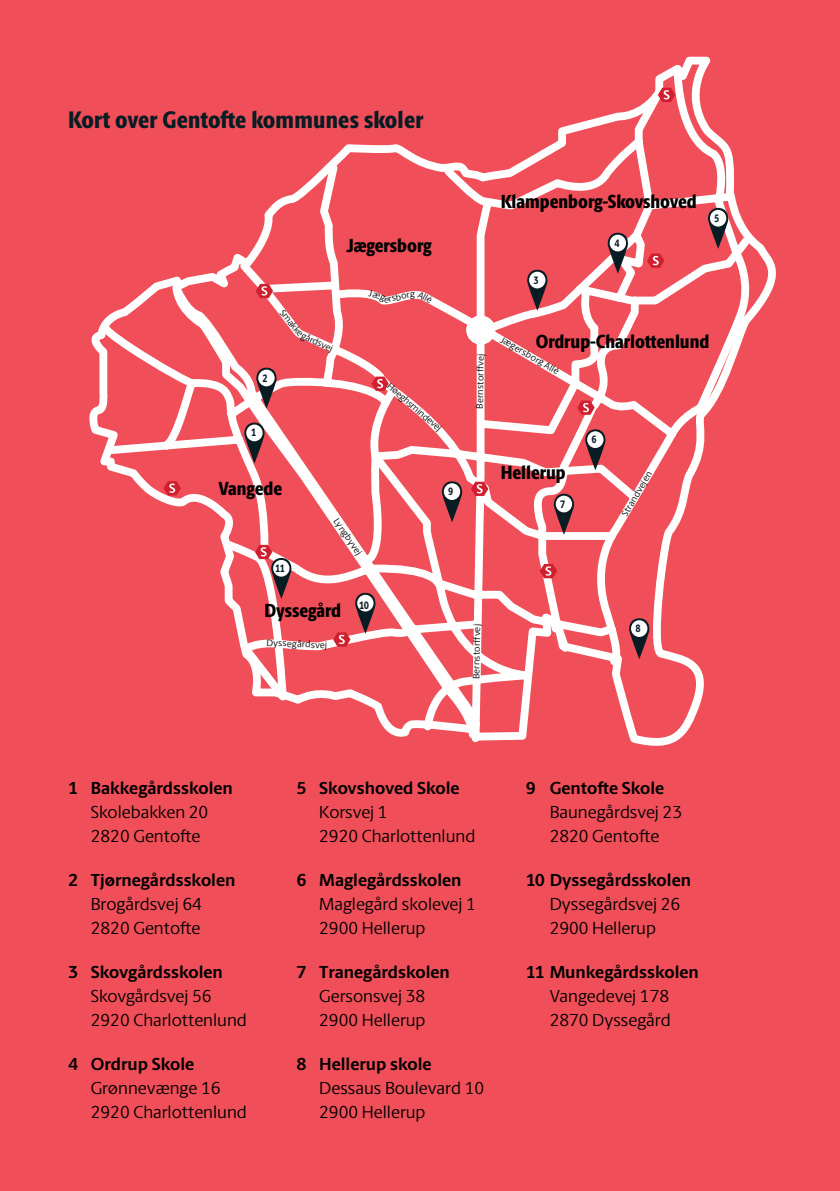
<style>
.page{position:relative;width:840px;height:1191px;background:#fff}
.page>*{position:absolute;margin:0;border:0;box-sizing:border-box;transform-origin:0 0}
.id620{font:800 24px "Berlingske Sans Cn";letter-spacing:.01em;color:#081c24}
.t1{font:800 19px "Berlingske Sans Cn";color:#000}
.t2{font:17.4px "Berlingske Sans";color:#000}
.id553{font:700 17.4px "Berlingske Sans";color:#000}
.t3{font:800 10.8px "Berlingske Sans";color:#081c24;scale:.8 1}
.t4{font:9.4px "Berlingske Sans";color:#000}
</style>
<div class="page">
<div style="left:0;top:0;width:839px;height:1191px;background:#f04e58"></div>
<svg style="left:89px;top:56px;width:687px;height:690px"></svg>
<div style="left:471px;top:320px;width:19px;height:20px;background:#fff;border-radius:50%"></div>
<div style="left:466px;top:316px;width:29px;height:28px;border:9px solid #fff;border-radius:50%"></div>
<svg style="left:371px;top:376px;width:17px;height:15px"></svg>
<svg style="left:255px;top:284px;width:18px;height:14px"></svg>
<svg style="left:163px;top:481px;width:18px;height:14px"></svg>
<svg style="left:470px;top:482px;width:18px;height:14px"></svg>
<svg style="left:577px;top:400px;width:17px;height:15px"></svg>
<svg style="left:646px;top:253px;width:18px;height:15px"></svg>
<svg style="left:539px;top:564px;width:18px;height:14px"></svg>
<svg style="left:657px;top:88px;width:17px;height:14px"></svg>
<svg style="left:255px;top:545px;width:36px;height:54px"></svg>
<div style="left:273px;top:560px;width:16px;height:16px;background:#fff;border-radius:50%"></div>
<svg style="left:628px;top:618px;width:21px;height:41px"></svg>
<div style="left:630px;top:620px;width:17px;height:17px;background:#fff;border-radius:50%"></div>
<svg style="left:255px;top:368px;width:22px;height:40px"></svg>
<div style="left:258px;top:369px;width:16px;height:17px;background:#fff;border-radius:50%"></div>
<svg style="left:526px;top:270px;width:21px;height:41px"></svg>
<div style="left:529px;top:272px;width:16px;height:16px;background:#fff;border-radius:50%"></div>
<svg style="left:584px;top:429px;width:21px;height:41px"></svg>
<div style="left:586px;top:431px;width:17px;height:17px;background:#fff;border-radius:50%"></div>
<svg style="left:553px;top:494px;width:21px;height:40px"></svg>
<div style="left:555px;top:496px;width:16px;height:16px;background:#fff;border-radius:50%"></div>
<svg style="left:333px;top:593px;width:42px;height:53px"></svg>
<div style="left:357px;top:595px;width:16px;height:16px;background:#fff;border-radius:50%"></div>
<svg style="left:707px;top:208px;width:21px;height:41px"></svg>
<div style="left:709px;top:210px;width:17px;height:17px;background:#fff;border-radius:50%"></div>
<svg style="left:606px;top:233px;width:22px;height:41px"></svg>
<div style="left:609px;top:235px;width:16px;height:16px;background:#fff;border-radius:50%"></div>
<svg style="left:243px;top:422px;width:22px;height:41px"></svg>
<div style="left:246px;top:424px;width:16px;height:17px;background:#fff;border-radius:50%"></div>
<svg style="left:441px;top:481px;width:21px;height:41px"></svg>
<div style="left:443px;top:483px;width:17px;height:17px;background:#fff;border-radius:50%"></div>
<svg style="left:368px;top:290px;width:21px;height:13px"></svg>
<svg style="left:410px;top:292px;width:4px;height:7px"></svg>
<h2 class="id620" style="left:68px;top:102px;width:356px">Kort over Gentofte kommunes skoler</h2>
<p class="t1" style="left:346px;top:231px;width:87px">Jægersborg</p>
<p class="t3" style="left:262px;top:370px;width:8px">2</p>
<p class="t4" style="left:286px;top:306px;width:33px;rotate:51deg">Smakke</p>
<p class="t4" style="left:304px;top:329px;width:35px;rotate:24deg">gårdsvej</p>
<p class="t3" style="left:251px;top:425px;width:8px">1</p>
<p class="t1" style="left:218px;top:474px;width:65px">Vangede</p>
<p class="t3" style="left:275px;top:560px;width:14px">11</p>
<p class="t4" style="left:341px;top:515px;width:44px;rotate:55deg">Lyngbyvej</p>
<p class="t1" style="left:264px;top:596px;width:78px">Dyssegård</p>
<p class="t4" style="left:267px;top:635px;width:62px;rotate:3deg">Dyssegårdsvej</p>
<p class="t3" style="left:359px;top:597px;width:14px">10</p>
<p class="t4" style="left:387px;top:293px;width:23px;rotate:-13deg">rsbor</p>
<p class="t4" style="left:421px;top:288px;width:16px;rotate:28deg">Allé</p>
<p class="t4" style="left:393px;top:379px;width:70px;rotate:41deg">Høeghsmindevej</p>
<p class="t3" style="left:448px;top:483px;width:8px">9</p>
<p class="t1" style="left:500px;top:187px;width:197px">Klampenborg-Skovshoved</p>
<p class="t3" style="left:533px;top:272px;width:8px">3</p>
<p class="t3" style="left:614px;top:235px;width:8px">4</p>
<p class="t3" style="left:714px;top:210px;width:8px">5</p>
<p class="t4" style="left:473px;top:409px;width:57px;rotate:-89deg">Bernstorff vej</p>
<p class="t1" style="left:535px;top:327px;width:175px">Ordrup-Charlottenlund</p>
<p class="t4" style="left:504px;top:333px;width:68px;rotate:30deg">Jægersborg Allé</p>
<p class="t1" style="left:500px;top:458px;width:66px">Hellerup</p>
<p class="t3" style="left:560px;top:496px;width:8px">7</p>
<p class="t3" style="left:591px;top:431px;width:8px">6</p>
<p class="t4" style="left:618px;top:511px;width:52px;rotate:-59deg">Strandvejen</p>
<p class="t4" style="left:469px;top:679px;width:57px;rotate:-89deg">Bernstorff vej</p>
<p class="t3" style="left:635px;top:620px;width:8px">8</p>
<h3 class="id553" style="left:68px;top:775px;width:166px">1 Bakkegårdsskolen</h3>
<p class="t2" style="left:91px;top:800px;width:119px">Skolebakken 20</p>
<p class="t2" style="left:91px;top:824px;width:111px">2820 Gentofte</p>
<h3 class="id553" style="left:68px;top:867px;width:169px">2 Tjørnegårdsskolen</h3>
<p class="t2" style="left:91px;top:892px;width:113px">Brogårdsvej 64</p>
<p class="t2" style="left:91px;top:916px;width:111px">2820 Gentofte</p>
<h3 class="id553" style="left:68px;top:959px;width:156px">3 Skovgårdsskolen</h3>
<p class="t2" style="left:91px;top:984px;width:122px">Skovgårdsvej 56</p>
<p class="t2" style="left:91px;top:1008px;width:157px">2920 Charlottenlund</p>
<h3 class="id553" style="left:68px;top:1051px;width:128px">4 Ordrup Skole</h3>
<p class="t2" style="left:91px;top:1076px;width:131px">Grønnevænge 16</p>
<p class="t2" style="left:91px;top:1100px;width:157px">2920 Charlottenlund</p>
<h3 class="id553" style="left:296px;top:775px;width:164px">5 Skovshoved Skole</h3>
<p class="t2" style="left:319px;top:800px;width:70px">Korsvej 1</p>
<p class="t2" style="left:319px;top:824px;width:157px">2920 Charlottenlund</p>
<h3 class="id553" style="left:296px;top:867px;width:166px">6 Maglegårdsskolen</h3>
<p class="t2" style="left:319px;top:892px;width:158px">Maglegård skolevej 1</p>
<p class="t2" style="left:319px;top:916px;width:108px">2900 Hellerup</p>
<h3 class="id553" style="left:296px;top:959px;width:155px">7 Tranegårdskolen</h3>
<p class="t2" style="left:319px;top:984px;width:107px">Gersonsvej 38</p>
<p class="t2" style="left:319px;top:1008px;width:108px">2900 Hellerup</p>
<h3 class="id553" style="left:296px;top:1051px;width:136px">8 Hellerup skole</h3>
<p class="t2" style="left:319px;top:1076px;width:166px">Dessaus Boulevard 10</p>
<p class="t2" style="left:319px;top:1100px;width:108px">2900 Hellerup</p>
<h3 class="id553" style="left:525px;top:775px;width:140px">9 Gentofte Skole</h3>
<p class="t2" style="left:549px;top:800px;width:134px">Baunegårdsvej 23</p>
<p class="t2" style="left:549px;top:824px;width:111px">2820 Gentofte</p>
<h3 class="id553" style="left:525px;top:867px;width:167px">10 Dyssegårdsskolen</h3>
<p class="t2" style="left:549px;top:892px;width:132px">Dyssegårdsvej 26</p>
<p class="t2" style="left:549px;top:916px;width:108px">2900 Hellerup</p>
<h3 class="id553" style="left:525px;top:959px;width:175px">11 Munkegårdsskolen</h3>
<p class="t2" style="left:549px;top:984px;width:121px">Vangedevej 178</p>
<p class="t2" style="left:549px;top:1008px;width:122px">2870 Dyssegård</p>
</div>
